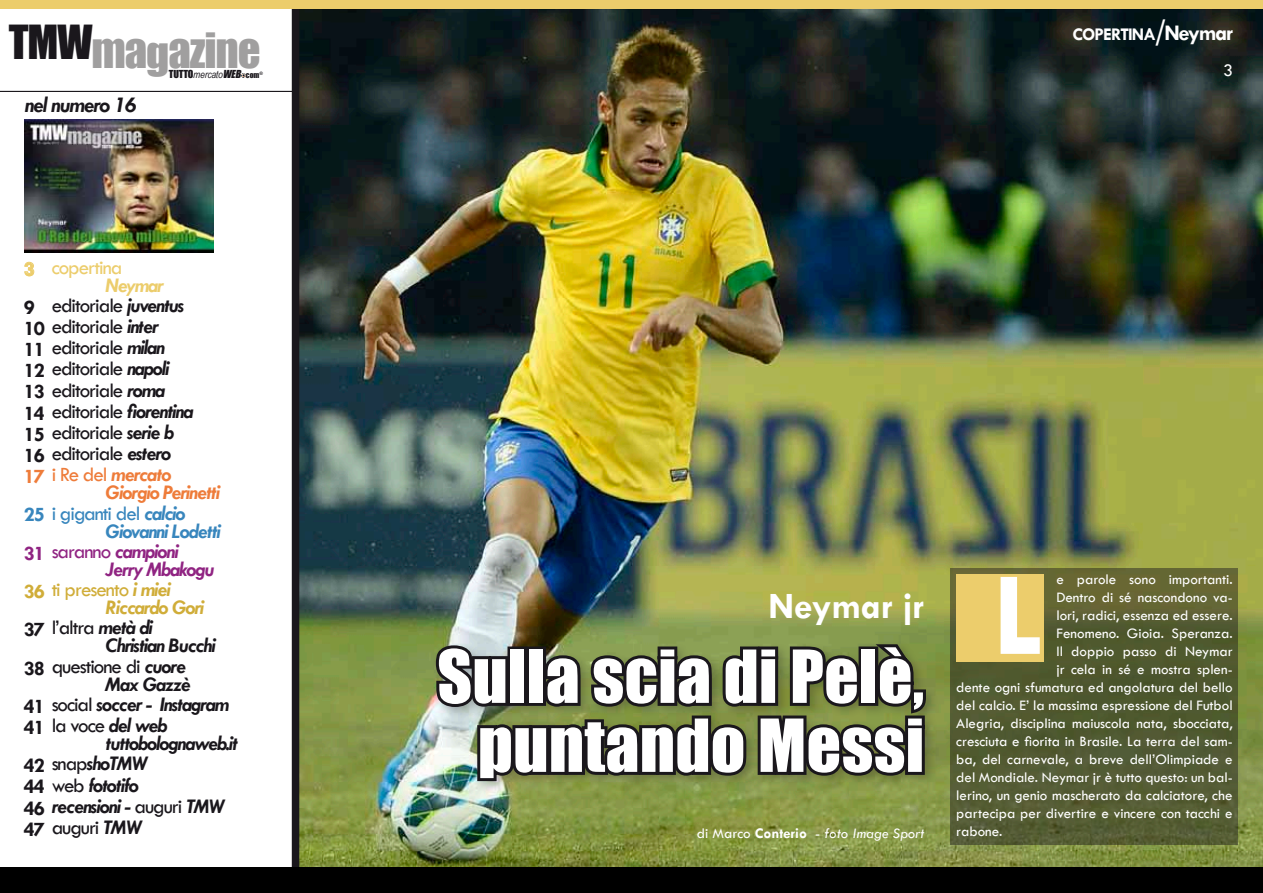
<style>
.page{position:relative;width:1263px;height:893px;background:#fff}
.page>*{position:absolute;margin:0;border:0;box-sizing:border-box;transform-origin:0 0}
.t1{font:700 120px "Tw Cen";color:#fff}
.t2{font:67.5px/69px "Impact";letter-spacing:.005em;color:#fff;text-align:right}
.t3{font:44.7px "Impact";letter-spacing:-.025em;color:#a09f9f}
.t4{font:700 37.5px "Tw Cen";color:#fff}
.t5{font:italic 700 22.5px "Tw Cen";letter-spacing:-.05em;color:#1a171c}
.t6{font:21px/38.2px "Tw Cen";letter-spacing:-.05em;color:#1a171c}
.t7{font:italic 700 21px/20.9px "Tw Cen";letter-spacing:-.05em;color:#1a171c}
.t8{font:italic 700 21px "Tw Cen";letter-spacing:-.05em;color:#ee7c3a}
.t9{font:italic 700 21px "Tw Cen";letter-spacing:-.05em;color:#3886bd}
.t10{font:italic 700 21px "Tw Cen";letter-spacing:-.05em;color:#902482}
.t11{font:italic 700 21px "Tw Cen";letter-spacing:-.05em;color:#d0ad39}
.t12{font:700 21px/21.1px "Tw Cen";letter-spacing:-.05em;color:#1a171c;text-align:justify}
.t13{font:21px "Tw Cen";letter-spacing:-.05em;color:#eccd6c}
.t14{font:italic 700 21px "Tw Cen";letter-spacing:-.05em;color:#eccd6c}
.t15{font:700 21px "Tw Cen";color:#eccd6c}
.t16{font:700 18px "Tw Cen";letter-spacing:-.05em;color:#fff}
.t17{font:18px "Tw Cen";color:#fff}
.t18{font:15px "Tw Cen";color:#fff}
.t19{font:italic 15px "Tw Cen";color:#fff}
.t20{font:italic 10.2px "Arial Narrow";color:#1a171c}
.s1{font-style:italic;font-size:30px}
.s2{font-size:22.5px}
.s3{font-family:"Impact";font-style:normal}
.s4{font-family:"Impact"}
.s5{font-family:"Impact";font-style:normal;font-size:7.5px}
.s6{font-weight:700;font-style:italic}
.s7{font-weight:700}
.s8{font-weight:700;color:#ee7c3a}
.s9{color:#ee7c3a}
.s10{font-weight:700;font-style:italic;color:#ee7c3a}
.s11{font-weight:700;color:#3886bd}
.s12{color:#3886bd}
.s13{font-weight:700;font-style:italic;color:#3886bd}
.s14{font-weight:700;color:#902482}
.s15{color:#902482}
.s16{font-weight:700;font-style:italic;color:#902482}
.s17{font-weight:700;color:#d0ad39}
.s18{color:#d0ad39}
.s19{font-weight:700;font-style:italic;color:#d0ad39}
.s20{font-style:normal}
.s21{font-weight:400;font-style:normal}
.s22{font-weight:700;font-style:normal}
</style>
<div class="page">
<img style="left:299px;top:9px;width:964px;height:858px">
<svg style="left:950px;top:568px;width:287px;height:277px;fill:#535a31"></svg>
<div style="left:956px;top:574px;width:88px;height:87px;background:#eccd6c"></div>
<svg style="left:24px;top:262px;width:11px;height:14px"></svg>
<div style="left:292px;top:0;width:7px;height:884px;background:#1a171c"></div>
<div style="left:432px;top:640px;width:506px;height:154px;background:#1a171c;opacity:.23"></div>
<svg style="left:431px;top:641px;width:499px;height:147px"></svg>
<div style="left:0;top:867px;width:1263px;height:26px;background:#000"></div>
<svg style="left:241px;top:73px;width:5px;height:5px"></svg>
<div style="left:0;top:0;width:1263px;height:9px;background:#eccd6c"></div>
<hr style="left:0;top:91px;width:296px;height:1px;background:#1a171c">
<img style="left:25px;top:119px;width:189px;height:134px">
<p class="t16" style="left:1072px;top:23px;width:162px">coPERTINA<span class="s1">/</span><span class="s2">Neymar</span></p>
<h3 class="t3" style="left:9px;top:16px;width:253px"><sup>TMW</sup>magazine</h3>
<p class="t20" style="left:169px;top:67px;width:95px"><span class="s3">TUTTO</span>mercato<span class="s4">WEB</span> <span class="s5">com</span><sup>®</sup></p>
<p class="t17" style="left:1223px;top:59px;width:11px">3</p>
<h3 class="t5" style="left:25px;top:91px;width:113px">nel numero 16</h3>
<h3 class="t15" style="left:24px;top:256px;width:13px">3</h3>
<h3 class="t12" style="left:24px;top:296px;width:13px">9</h3>
<h3 class="t13" style="left:52px;top:254px;width:72px">copertina</h3>
<h3 class="t14" style="left:106px;top:272px;width:60px">Neymar</h3>
<h3 class="t6" style="left:52px;top:286px;width:134px">editoriale <span class="s6">juventus</span></h3>
<h3 class="t6" style="left:24px;top:307px;width:136px"><span class="s7">10</span> editoriale <span class="s6">inter</span></h3>
<h3 class="t6" style="left:24px;top:328px;width:143px"><span class="s7">11</span> editoriale <span class="s6">milan</span></h3>
<h3 class="t6" style="left:24px;top:350px;width:147px"><span class="s7">12</span> editoriale <span class="s6">napoli</span></h3>
<h3 class="t6" style="left:24px;top:371px;width:143px"><span class="s7">13</span> editoriale <span class="s6">roma</span></h3>
<h3 class="t6" style="left:24px;top:392px;width:171px"><span class="s7">14</span> editoriale <span class="s6">fiorentina</span></h3>
<h3 class="t12" style="left:24px;top:423px;width:23px">15</h3>
<h3 class="t12" style="left:24px;top:444px;width:23px">16</h3>
<h3 class="t6" style="left:52px;top:422px;width:124px;line-height:21.1px">editoriale <span class="s6">serie b </span>editoriale <span class="s6">estero</span></h3>
<h3 class="t6" style="left:24px;top:455px;width:164px"><span class="s8">17</span> <span class="s9">i Re del</span> <span class="s10">mercato<br></span><span class="s11">25</span> <span class="s12">i giganti del</span> <span class="s13">calcio<br></span><span class="s14">31</span> <span class="s15">saranno</span> <span class="s16">campioni<br></span><span class="s17">36</span> <span class="s18">ti presento</span> <span class="s19">i miei<br></span><span class="s7">37</span> l’altra <span class="s6">metà di<br></span><span class="s7">38</span> questione di <span class="s6">cuore</span></h3>
<h3 class="t8" style="left:106px;top:480px;width:116px">Giorgio Perinetti</h3>
<h3 class="t9" style="left:106px;top:518px;width:117px">Giovanni Lodetti</h3>
<h3 class="t10" style="left:106px;top:557px;width:110px">Jerry Mbakogu</h3>
<h3 class="t11" style="left:106px;top:595px;width:100px">Riccardo Gori</h3>
<h3 class="t7" style="left:106px;top:626px;width:112px;line-height:38.2px">Christian Bucchi<br>Max Gazzè</h3>
<h3 class="t7" style="left:24px;top:693px;width:207px"><span class="s20">41</span> <span class="s21">social</span> soccer - Instagram<br><span class="s20">41</span> <span class="s21">la voce</span> del web</h3>
<h3 class="t12" style="left:24px;top:754px;width:23px">42<br>44<br>46</h3>
<h3 class="t6" style="left:24px;top:808px;width:120px"><span class="s7">47</span> auguri <span class="s6">TMW</span></h3>
<h3 class="t7" style="left:52px;top:732px;width:188px;text-indent:54px">tuttobolognaweb.it <span class="s21">snap</span>shoTMW<br><span class="s21">web</span> fototifo<br>recensioni - <span class="s21">auguri</span> TMW</h3>
<h3 class="t4" style="left:769px;top:583px;width:157px">Neymar jr</h3>
<h2 class="t2" style="left:437px;top:640px;width:488px">Sulla scia di Pelè, puntando Messi</h2>
<p class="t19" style="left:697px;top:824px;width:229px"><span class="s20">di Marco</span> <span class="s22">Conterio</span> <span class="s20">-</span> foto Image Sport</p>
<p class="t18" style="left:1056px;top:571px;width:178px">e parole sono importanti.</p>
<p class="t18" style="left:1056px;top:589px;width:178px">Dentro di sé nascondono va-</p>
<p class="t18" style="left:1056px;top:607px;width:178px">lori, radici, essenza ed essere.</p>
<p class="t18" style="left:1056px;top:625px;width:178px">Fenomeno. Gioia. Speranza.</p>
<p class="t18" style="left:1056px;top:643px;width:178px">Il doppio passo di Neymar</p>
<p class="t18" style="left:1056px;top:661px;width:178px">jr cela in sé e mostra splen-</p>
<p class="t18" style="left:956px;top:679px;width:278px">dente ogni sfumatura ed angolatura del bello</p>
<p class="t18" style="left:956px;top:697px;width:278px">del calcio. E’ la massima espressione del Futbol</p>
<p class="t18" style="left:956px;top:715px;width:278px">Alegria, disciplina maiuscola nata, sbocciata,</p>
<p class="t18" style="left:956px;top:733px;width:278px">cresciuta e fiorita in Brasile. La terra del sam-</p>
<p class="t18" style="left:956px;top:751px;width:278px">ba, del carnevale, a breve dell’Olimpiade e</p>
<p class="t18" style="left:956px;top:769px;width:278px">del Mondiale. Neymar jr è tutto questo: un bal-</p>
<p class="t18" style="left:956px;top:787px;width:278px">lerino, un genio mascherato da calciatore, che</p>
<p class="t18" style="left:956px;top:805px;width:278px">partecipa per divertire e vincere con tacchi e</p>
<p class="t18" style="left:956px;top:823px;width:48px">rabone.</p>
<h1 class="t1" style="left:992px;top:544px;width:53px">L</h1>
</div>
